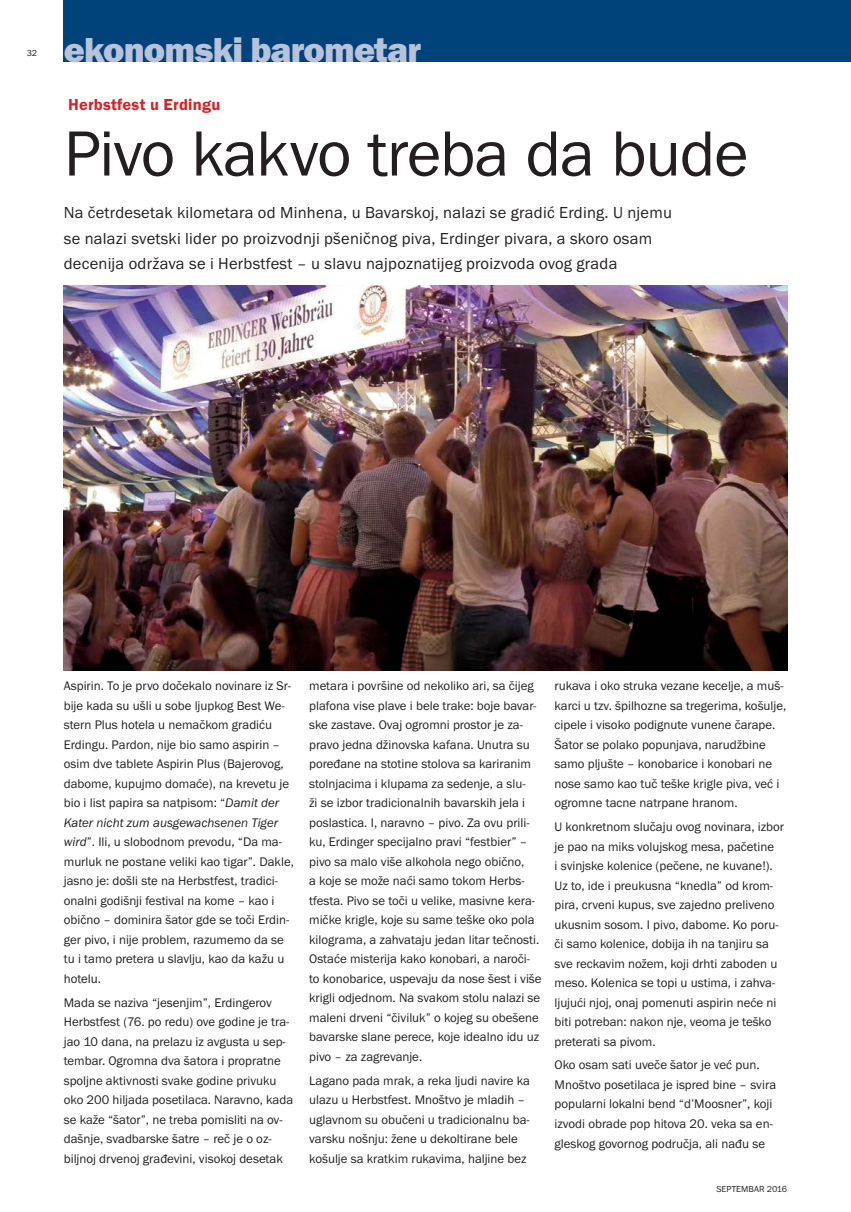
<style>
.page{position:relative;width:851px;height:1212px;background:#fff}
.page>*{position:absolute;margin:0;border:0;box-sizing:border-box;transform-origin:0 0}
.t1{font:66px "Franklin Got Itc TOT Boo";letter-spacing:-.02em;color:#231f20}
.t2{font:36px "Franklin Got Itc TOT Hea";letter-spacing:-.025em;color:#b8c3db}
.t3{font:16.5px/25.5px "Franklin Got Itc TOT Boo";letter-spacing:.015em;color:#231f20}
.t4{font:16.5px "Franklin Got Itc TOT Dem";letter-spacing:.01em;color:#da2128}
.t5{font:12.9px/19.5px "Franklin Got Itc TOT Boo";color:#231f20}
.t6{font:9px "Franklin Got Itc TOT Boo";letter-spacing:.01em;color:#231f20}
.s1{font-family:"Franklin Got Itc TOT Boo Ita"}
</style>
<div class="page">
<div style="left:64px;top:0;width:786px;height:62px;background:#00427a"></div>
<hr style="left:850px;top:0;width:1px;height:62px;background:#00427a">
<img style="left:64px;top:285px;width:723px;height:386px">
<p class="t6" style="left:27px;top:50px;width:12px">32</p>
<p class="t2" style="left:64px;top:38px;width:359px">ekonomski barometar</p>
<p class="t4" style="left:68px;top:99px;width:154px">Herbstfest u Erdingu</p>
<p class="t1" style="left:64px;top:128px;width:686px">Pivo kakvo treba da bude</p>
<p class="t3" style="left:64px;top:201px;width:609px">Na četrdesetak kilometara od Minhena, u Bavarskoj, nalazi se gradić Erding. U njemu se nalazi svetski lider po proizvodnji pšeničnog piva, Erdinger pivara, a skoro osam decenija održava se i Herbstfest – u slavu najpoznatijeg proizvoda ovog grada</p>
<p class="t5" style="left:64px;top:677px;width:231px">Aspirin. To je prvo dočekalo novinare iz Sr&shy;bije kada su ušli u sobe ljupkog Best We&shy;stern Plus hotela u nemačkom gradiću Erdingu. Pardon, nije bio samo aspirin – osim dve tablete Aspirin Plus (Bajerovog, dabome, kupujmo domaće), na krevetu je bio i list papira sa natpisom: “<span class="s1">Damit der Kater nicht zum ausgewachsenen Tiger wird</span>”. Ili, u slobodnom prevodu, “Da ma&shy;murluk ne postane veliki kao tigar”. Dakle, jasno je: došli ste na Herbstfest, tradici&shy;onalni godišnji festival na kome – kao i obično – dominira šator gde se toči Erdin&shy;ger pivo, i nije problem, razumemo da se tu i tamo pretera u slavlju, kao da kažu u hotelu.</p>
<p class="t5" style="left:64px;top:993px;width:231px">Mada se naziva “jesenjim”, Erdingerov Herbstfest (76. po redu) ove godine je tra&shy;jao 10 dana, na prelazu iz avgusta u sep&shy;tembar. Ogromna dva šatora i propratne spoljne aktivnosti svake godine privuku oko 200 hiljada posetilaca. Naravno, kada se kaže “šator”, ne treba pomisliti na ov&shy;dašnje, svadbarske šatre – reč je o oz&shy;biljnoj drvenoj građevini, visokoj desetak</p>
<p class="t5" style="left:309px;top:677px;width:234px">metara i površine od nekoliko ari, sa čijeg plafona vise plave i bele trake: boje bavar&shy;ske zastave. Ovaj ogromni prostor je za&shy;pravo jedna džinovska kafana. Unutra su poređane na stotine stolova sa kariranim stolnjacima i klupama za sedenje, a slu-<br>ži se izbor tradicionalnih bavarskih jela i poslastica. I, naravno – pivo. Za ovu prili&shy;ku, Erdinger specijalno pravi “festbier” – pivo sa malo više alkohola nego obično,<br>a koje se može naći samo tokom Herbs&shy;tfesta. Pivo se toči u velike, masivne kera&shy;mičke krigle, koje su same teške oko pola kilograma, a zahvataju jedan litar tečnosti.<br>Ostaće misterija kako konobari, a naroči&shy;to konobarice, uspevaju da nose šest i više krigli odjednom. Na svakom stolu nalazi se maleni drveni “čiviluk” o kojeg su obešene bavarske slane perece, koje idealno idu uz pivo – za zagrevanje.</p>
<p class="t5" style="left:309px;top:1071px;width:222px">Lagano pada mrak, a reka ljudi navire ka ulazu u Herbstfest. Mnoštvo je mladih – uglavnom su obučeni u tradicionalnu ba&shy;varsku nošnju: žene u dekoltirane bele košulje sa kratkim rukavima, haljine bez</p>
<p class="t5" style="left:554px;top:677px;width:233px">rukava i oko struka vezane kecelje, a muš&shy;karci u tzv. špilhozne sa tregerima, košulje, cipele i visoko podignute vunene čarape.<br>Šator se polako popunjava, narudžbine samo pljušte – konobarice i konobari ne nose samo kao tuč teške krigle piva, već i ogromne tacne natrpane hranom.</p>
<p class="t5" style="left:554px;top:818px;width:231px">U konkretnom slučaju ovog novinara, izbor je pao na miks volujskog mesa, pačetine<br>i svinjske kolenice (pečene, ne kuvane!).<br>Uz to, ide i preukusna “knedla” od krom&shy;pira, crveni kupus, sve zajedno preliveno ukusnim sosom. I pivo, dabome. Ko poru&shy;či samo kolenice, dobija ih na tanjiru sa sve reckavim nožem, koji drhti zaboden u meso. Kolenica se topi u ustima, i zahva&shy;ljujući njoj, onaj pomenuti aspirin neće ni biti potreban: nakon nje, veoma je teško preterati sa pivom.</p>
<p class="t5" style="left:554px;top:1056px;width:223px">Oko osam sati uveče šator je već pun.<br>Mnoštvo posetilaca je ispred bine – svira popularni lokalni bend “d’Moosner”, koji izvodi obrade pop hitova 20. veka sa en&shy;gleskog govornog područja, ali nađu se</p>
<p class="t6" style="left:716px;top:1186px;width:72px">SEPTEMBAR 2016</p>
</div>
